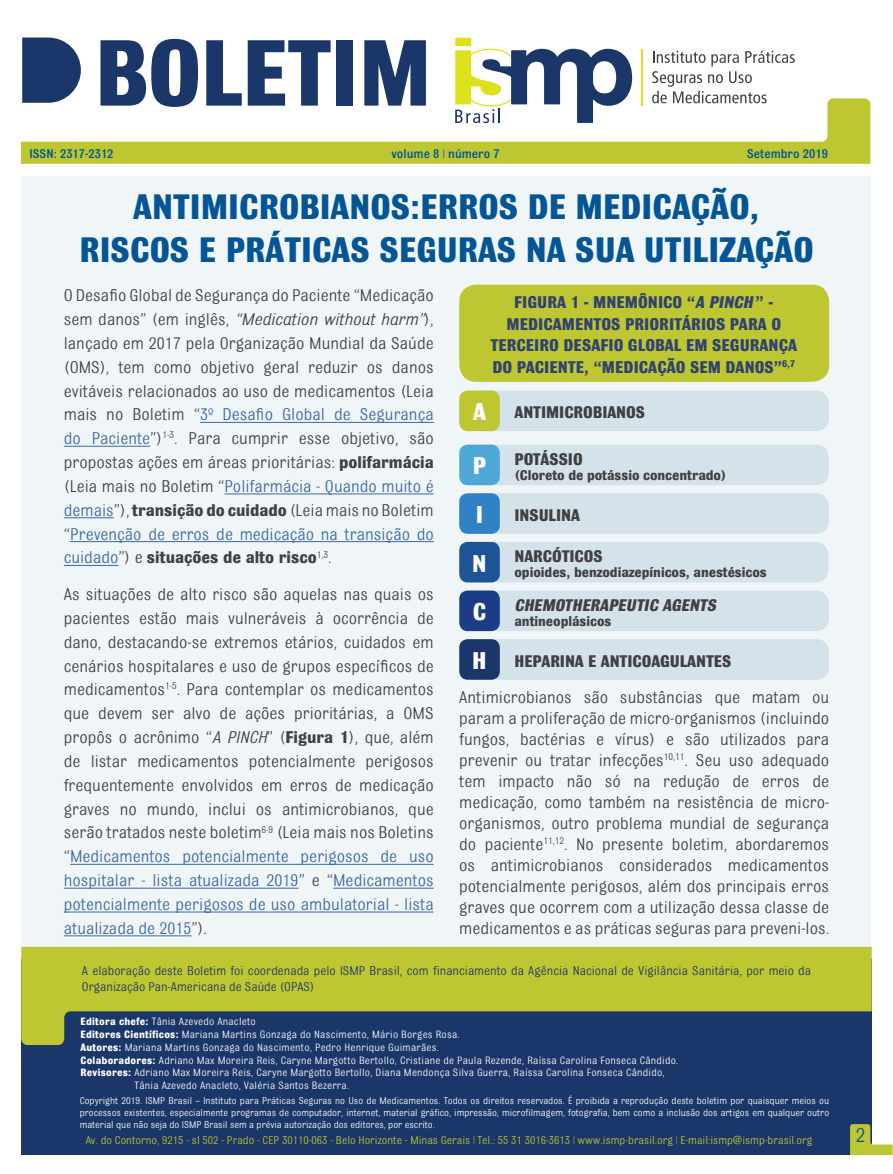
<style>
.page{position:relative;width:893px;height:1174px;background:#fff}
.page>*{position:absolute;margin:0;border:0;box-sizing:border-box;transform-origin:0 0}
.t1{font:700 99.6px "Bulldog";letter-spacing:-.01em;color:#1b3668}
.título_abertura{font:700 37.5px/43.2px "Bulldog";color:#035595;text-align:center}
.t2{font:700 25.8px "Bulldog";color:#fff}
.t3{font:21.6px "Bulldog";color:#035595}
.t4{font:18px/23.9px "Bulldog";color:#414042;text-align:justify}
.t5{font:700 18px "Bulldog";color:#304371}
.t6{font:700 17.85px "Bulldog";letter-spacing:-.005em;color:#414042}
.t7{font:italic 700 17.85px "Bulldog";color:#414042}
.t8{font:700 15px "Bulldog";letter-spacing:-.005em;color:#414042}
.t9{font:13.5px/16.2px "Bulldog";color:#1b3668}
.t10{font:500 13.5px "Bulldog";color:#035595}
.t11{font:12px "Bulldog";color:#bec731}
.t12{font:11.25px/12.8px "Bulldog";letter-spacing:.02em;color:#fff}
.t13{font:10.5px/12px "Bulldog";color:#fff;text-align:justify}
.s1{font-style:italic}
.s2{color:#3a68a5}
.s3{font-weight:700}
</style>
<div class="page">
<div style="left:21px;top:176px;width:850px;height:978px;background:#f0f5f8"></div>
<svg style="left:21px;top:98px;width:849px;height:66px"></svg>
<svg style="left:455px;top:38px;width:177px;height:85px"></svg>
<svg style="left:652px;top:51px;width:143px;height:52px"></svg>
<hr style="left:642px;top:49px;width:1px;height:57px;background:#dee21e">
<svg style="left:22px;top:38px;width:59px;height:65px;background:#374f7b"></svg>
<div style="left:21px;top:959px;width:851px;height:196px;background:#1b3668"></div>
<svg style="left:21px;top:947px;width:851px;height:98px;fill:#bec731"></svg>
<div style="left:471px;top:390px;width:358px;height:41px;background:#d4e2ea;border-radius:13px"></div>
<hr style="left:200px;top:422px;width:234px;height:1px;background:#3a68a5">
<hr style="left:64px;top:446px;width:86px;height:1px;background:#3a68a5">
<hr style="left:224px;top:493px;width:210px;height:1px;background:#3a68a5">
<hr style="left:64px;top:517px;width:50px;height:1px;background:#3a68a5">
<hr style="left:70px;top:541px;width:364px;height:1px;background:#3a68a5">
<hr style="left:64px;top:565px;width:54px;height:1px;background:#3a68a5">
<hr style="left:70px;top:864px;width:364px;height:1px;background:#3a68a5">
<hr style="left:64px;top:888px;width:235px;height:1px;background:#3a68a5">
<hr style="left:333px;top:888px;width:101px;height:1px;background:#3a68a5">
<hr style="left:64px;top:911px;width:370px;height:1px;background:#3a68a5">
<hr style="left:64px;top:935px;width:127px;height:1px;background:#3a68a5">
<div style="left:459px;top:285px;width:370px;height:97px;background:#bec731;border-radius:17px"></div>
<div style="left:459px;top:390px;width:41px;height:41px;background:#bec731;border-radius:9px"></div>
<div style="left:471px;top:493px;width:358px;height:41px;background:#d4e2ea;border-radius:13px"></div>
<div style="left:459px;top:493px;width:41px;height:41px;background:#3082c4;border-radius:9px"></div>
<div style="left:471px;top:639px;width:358px;height:41px;background:#d4e2ea;border-radius:13px"></div>
<div style="left:459px;top:639px;width:41px;height:41px;background:#1b3668;border-radius:9px"></div>
<div style="left:471px;top:542px;width:357px;height:40px;background:#d4e2ea;border-radius:13px"></div>
<div style="left:459px;top:542px;width:41px;height:40px;background:#1f5496;border-radius:9px"></div>
<div style="left:471px;top:590px;width:358px;height:41px;background:#d4e2ea;border-radius:13px"></div>
<div style="left:459px;top:590px;width:41px;height:41px;background:#1a3d85;border-radius:9px"></div>
<div style="left:471px;top:444px;width:358px;height:41px;background:#d4e2ea;border-radius:13px"></div>
<div style="left:459px;top:444px;width:41px;height:41px;background:#4fa8d6;border-radius:9px"></div>
<svg style="left:850px;top:1124px;width:43px;height:31px"></svg>
<h1 class="t1" style="left:95px;top:22px;width:339px">BOLETIM</h1>
<p class="t10" style="left:29px;top:147px;width:86px">ISSN: 2317-2312</p>
<p class="t10" style="left:391px;top:147px;width:110px">volume 8 | número 7</p>
<p class="t10" style="left:747px;top:147px;width:82px">Setembro 2019</p>
<p class="título_abertura" style="left:79px;top:185px;width:736px">ANTIMICROBIANOS:ERROS DE MEDICAÇÃO,<br>RISCOS E PRÁTICAS SEGURAS NA SUA UTILIZAÇÃO</p>
<p class="t4" style="left:64px;top:283px;width:371px">O Desafio Global de Segurança do Paciente “Medicação sem danos” (em inglês, <span class="s1">“Medication without harm”</span>), lançado em 2017 pela Organização Mundial da Saúde (OMS), tem como objetivo geral reduzir os danos evitáveis relacionados ao uso de medicamentos (Leia mais no Boletim “<span class="s2">3º Desafio Global de Segurança do Paciente</span>”)<sup>1-3</sup>. Para cumprir esse objetivo, são propostas ações em áreas prioritárias: <span class="s3">polifarmácia </span>(Leia mais no Boletim “<span class="s2">Polifarmácia - Quando muito é demais</span>”), <span class="s3">transição do cuidado</span> (Leia mais no Boletim “<span class="s2">Prevenção de erros de medicação na transição do cuidado</span>”) e <span class="s3">situações de alto risco</span><sup>1,3</sup>.</p>
<p class="t4" style="left:64px;top:582px;width:371px">As situações de alto risco são aquelas nas quais os pacientes estão mais vulneráveis à ocorrência de dano, destacando-se extremos etários, cuidados em cenários hospitalares e uso de grupos específicos de medicamentos<sup>1-5</sup>. Para contemplar os medicamentos que devem ser alvo de ações prioritárias, a OMS propôs o acrônimo “<span class="s1">A PINCH</span>” (<span class="s3">Figura 1</span>), que, além de listar medicamentos potencialmente perigosos frequentemente envolvidos em erros de medicação graves no mundo, inclui os antimicrobianos, que serão tratados neste boletim<sup>6-9</sup> (Leia mais nos Boletins “<span class="s2">Medicamentos potencialmente perigosos de uso hospitalar - lista atualizada 2019</span>” e “<span class="s2">Medicamentos potencialmente perigosos de uso ambulatorial - lista atualizada de 2015</span>”).</p>
<p class="t5" style="left:514px;top:293px;width:260px">FIGURA 1 - MNEMÔNICO “<span class="s1">A PINCH</span>” -</p>
<p class="t5" style="left:506px;top:315px;width:276px">MEDICAMENTOS PRIORITÁRIOS PARA O</p>
<p class="t5" style="left:490px;top:336px;width:308px">TERCEIRO DESAFIO GLOBAL EM SEGURANÇA</p>
<p class="t5" style="left:492px;top:358px;width:304px">DO PACIENTE, “MEDICAÇÃO SEM DANOS”<sup>6,7</sup></p>
<p class="t2" style="left:473px;top:398px;width:14px">A</p>
<p class="t6" style="left:514px;top:402px;width:132px">ANTIMICROBIANOS</p>
<p class="t2" style="left:473px;top:452px;width:15px">P</p>
<p class="t6" style="left:514px;top:450px;width:70px">POTÁSSIO</p>
<p class="t8" style="left:514px;top:467px;width:214px">(Cloreto de potássio concentrado)</p>
<p class="t2" style="left:476px;top:501px;width:9px">I</p>
<p class="t6" style="left:514px;top:505px;width:67px">INSULINA</p>
<p class="t2" style="left:472px;top:550px;width:16px">N</p>
<p class="t6" style="left:514px;top:547px;width:90px">NARCÓTICOS</p>
<p class="t8" style="left:514px;top:564px;width:254px">opioides, benzodiazepínicos, anestésicos</p>
<p class="t2" style="left:473px;top:598px;width:15px">C</p>
<p class="t7" style="left:514px;top:595px;width:206px">CHEMOTHERAPEUTIC AGENTS</p>
<p class="t8" style="left:514px;top:613px;width:98px">antineoplásicos</p>
<p class="t2" style="left:472px;top:647px;width:16px">H</p>
<p class="t6" style="left:514px;top:652px;width:218px">HEPARINA E ANTICOAGULANTES</p>
<p class="t4" style="left:459px;top:686px;width:371px;line-height:21px">Antimicrobianos são substâncias que matam ou param a proliferação de micro-organismos (incluindo fungos, bactérias e vírus) e são utilizados para prevenir ou tratar infecções<sup>10,11</sup>. Seu uso adequado tem impacto não só na redução de erros de medicação, como também na resistência de micro&shy;organismos, outro problema mundial de segurança do paciente<sup>11,12</sup>. No presente boletim, abordaremos os antimicrobianos considerados medicamentos potencialmente perigosos, além dos principais erros graves que ocorrem com a utilização dessa classe de medicamentos e as práticas seguras para preveni-los.</p>
<p class="t9" style="left:82px;top:962px;width:731px">A elaboração deste Boletim foi coordenada pelo ISMP Brasil, com financiamento da Agência Nacional de Vigilância Sanitária, por meio da<br>Organização Pan-Americana de Saúde (OPAS)</p>
<p class="t12" style="left:81px;top:1015px;width:177px"><span class="s3">Editora chefe:</span> Tânia Azevedo Anacleto</p>
<p class="t12" style="left:81px;top:1028px;width:381px"><span class="s3">Editores Científicos:</span> Mariana Martins Gonzaga do Nascimento, Mário Borges Rosa.</p>
<p class="t12" style="left:81px;top:1040px;width:360px"><span class="s3">Autores:</span> Mariana Martins Gonzaga do Nascimento, Pedro Henrique Guimarães.</p>
<p class="t12" style="left:81px;top:1053px;width:599px"><span class="s3">Colaboradores:</span> Adriano Max Moreira Reis, Caryne Margotto Bertollo, Cristiane de Paula Rezende, Raíssa Carolina Fonseca Cândido.</p>
<p class="t12" style="left:135px;top:1066px;width:531px;text-indent:-54px"><span class="s3">Revisores:</span> Adriano Max Moreira Reis, Caryne Margotto Bertollo, Diana Mendonça Silva Guerra, Raíssa Carolina Fonseca Cândido,<br>Tânia Azevedo Anacleto, Valéria Santos Bezerra.</p>
<p class="t13" style="left:80px;top:1094px;width:751px">Copyright 2019. ISMP Brasil – Instituto para Práticas Seguras no Uso de Medicamentos. Todos os direitos reservados. É proibida a reprodução deste boletim por quaisquer meios ou processos existentes, especialmente programas de computador, internet, material gráfico, impressão, microfilmagem, fotografia, bem como a inclusão dos artigos em qualquer outro material que não seja do ISMP Brasil sem a prévia autorização dos editores, por escrito.</p>
<p class="t11" style="left:86px;top:1134px;width:728px">Av. do Contorno, 9215 - sl 502 - Prado - CEP 30110-063 - Belo Horizonte - Minas Gerais | Tel.: 55 31 3016-3613 | www.ismp-brasil.org | E-mail:ismp@ismp-brasil.org</p>
<p class="t3" style="left:856px;top:1124px;width:11px">2</p>
</div>
